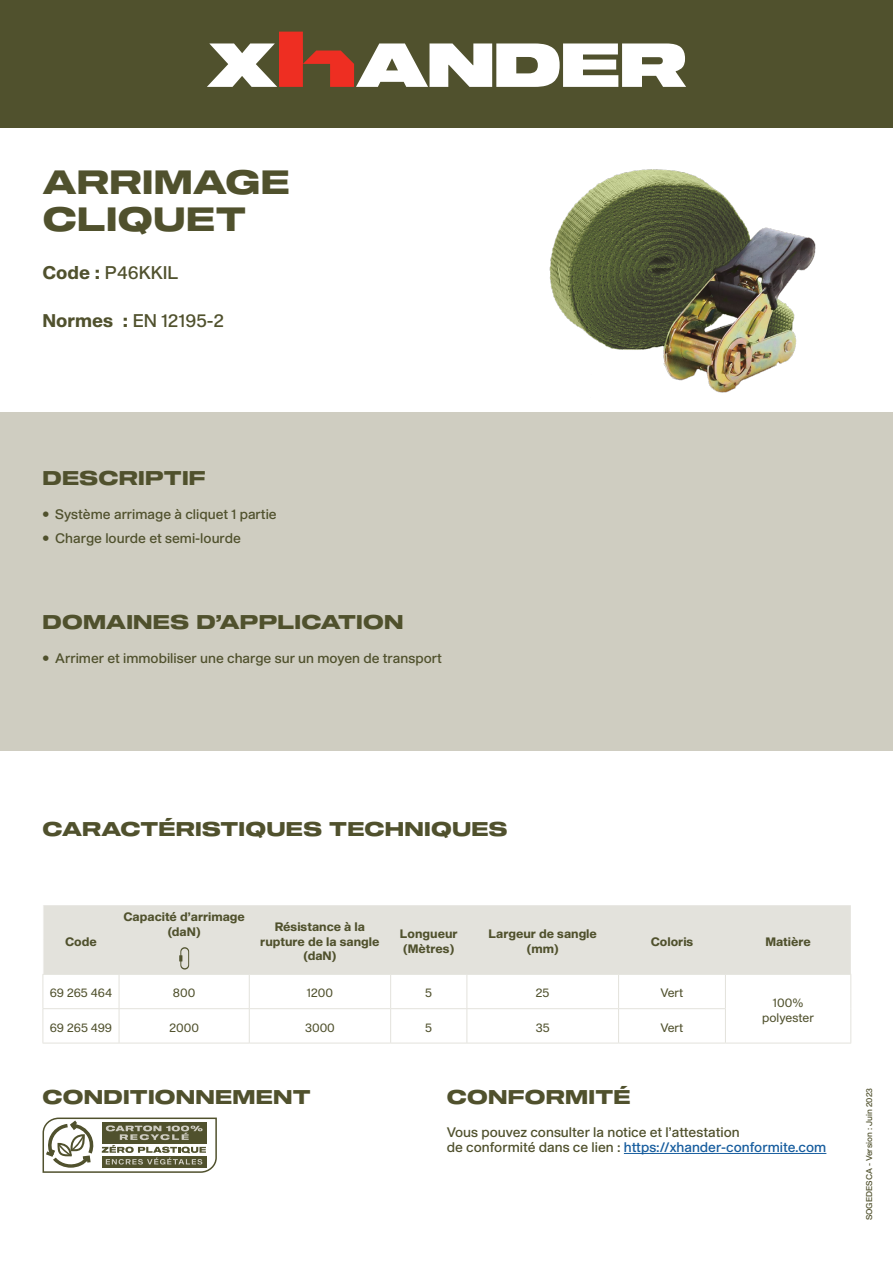
<style>
.page{position:relative;width:893px;height:1263px;background:#fff}
.page>*{position:absolute;margin:0;border:0;box-sizing:border-box;transform-origin:0 0}
.NOM_PRODUIT{font:33px/37.5px "Shapiro 75 Heavy Extd";letter-spacing:.01em;color:#50512d}
.SsTitre{font:19.5px "Shapiro 75 Heavy Extd";letter-spacing:.01em;color:#50512d}
.Intérieur{font:18px "Shapiro 55 Middle";color:#50512d}
.Txt_courant{font:13.5px "Shapiro 55 Middle";color:#50512d}
.Txt_courant-2{font:13.5px "Shapiro 55 Middle";color:#175d9e}
.tableau{font:800 12px/14.4px "Shapiro 75";color:#50512d;text-align:center}
.tableau-2{font:12px "Shapiro 45 Welter";color:#50512d}
.t1{font:8.25px "Shapiro 55 Middle";color:#50512d}
.s1{font-family:"Shapiro 75";font-weight:800}
.s2{color:#50512d}
</style>
<div class="page">
<div style="left:0;top:0;width:893px;height:128px;background:#50512d"></div>
<svg style="left:207px;top:32px;width:479px;height:55px"></svg>
<div style="left:0;top:412px;width:893px;height:339px;background:#cfcdc1"></div>
<div style="left:44px;top:905px;width:807px;height:69px;background:#e3e2dc"></div>
<hr style="left:119px;top:939px;width:130px;height:1px;background:#e3e2dc">
<hr style="left:43px;top:974px;width:76px;height:1px;background:#e3e2dc">
<hr style="left:43px;top:975px;width:1px;height:33px;background:#e3e2dc">
<hr style="left:119px;top:974px;width:130px;height:1px;background:#e3e2dc">
<hr style="left:119px;top:975px;width:1px;height:33px;background:#e3e2dc">
<hr style="left:249px;top:974px;width:142px;height:1px;background:#e3e2dc">
<hr style="left:249px;top:975px;width:1px;height:33px;background:#e3e2dc">
<hr style="left:391px;top:974px;width:76px;height:1px;background:#e3e2dc">
<hr style="left:390px;top:975px;width:1px;height:33px;background:#e3e2dc">
<hr style="left:467px;top:974px;width:152px;height:1px;background:#e3e2dc">
<hr style="left:466px;top:975px;width:1px;height:33px;background:#e3e2dc">
<hr style="left:619px;top:974px;width:106px;height:1px;background:#e3e2dc">
<hr style="left:618px;top:975px;width:1px;height:33px;background:#e3e2dc">
<hr style="left:725px;top:974px;width:126px;height:1px;background:#e3e2dc">
<hr style="left:725px;top:975px;width:1px;height:33px;background:#e3e2dc">
<hr style="left:850px;top:975px;width:1px;height:34px;background:#e3e2dc">
<hr style="left:43px;top:1009px;width:1px;height:34px;background:#e3e2dc">
<hr style="left:119px;top:1009px;width:1px;height:34px;background:#e3e2dc">
<hr style="left:249px;top:1009px;width:1px;height:34px;background:#e3e2dc">
<hr style="left:390px;top:1009px;width:1px;height:34px;background:#e3e2dc">
<hr style="left:466px;top:1009px;width:1px;height:34px;background:#e3e2dc">
<hr style="left:618px;top:1009px;width:1px;height:34px;background:#e3e2dc">
<hr style="left:725px;top:1009px;width:1px;height:34px;background:#e3e2dc">
<hr style="left:850px;top:1009px;width:1px;height:34px;background:#e3e2dc">
<hr style="left:43px;top:1008px;width:76px;height:1px;background:#e3e2dc">
<hr style="left:119px;top:1008px;width:130px;height:1px;background:#e3e2dc">
<hr style="left:249px;top:1008px;width:142px;height:1px;background:#e3e2dc">
<hr style="left:391px;top:1008px;width:76px;height:1px;background:#e3e2dc">
<hr style="left:467px;top:1008px;width:152px;height:1px;background:#e3e2dc">
<hr style="left:619px;top:1008px;width:107px;height:1px;background:#e3e2dc">
<hr style="left:43px;top:1043px;width:76px;height:1px;background:#e3e2dc">
<hr style="left:119px;top:1043px;width:130px;height:1px;background:#e3e2dc">
<hr style="left:249px;top:1043px;width:142px;height:1px;background:#e3e2dc">
<hr style="left:391px;top:1043px;width:76px;height:1px;background:#e3e2dc">
<hr style="left:467px;top:1043px;width:152px;height:1px;background:#e3e2dc">
<hr style="left:619px;top:1043px;width:106px;height:1px;background:#e3e2dc">
<hr style="left:725px;top:1043px;width:126px;height:1px;background:#e3e2dc">
<img style="left:549px;top:169px;width:267px;height:224px">
<svg style="left:179px;top:947px;width:10px;height:22px"></svg>
<svg style="left:42px;top:1117px;width:175px;height:56px"></svg>
<hr style="left:624px;top:1153px;width:202px;height:1px;background:#175d9e">
<p class="NOM_PRODUIT" style="left:43px;top:165px;width:249px">ARRIMAGE<br>CLIQUET</p>
<p class="Intérieur" style="left:43px;top:260px;width:138px"><span class="s1">Code :</span> P46KKIL</p>
<p class="Intérieur" style="left:43px;top:308px;width:183px"><span class="s1">Normes :</span> EN 12195-2</p>
<p class="SsTitre" style="left:43px;top:464px;width:165px">DESCRIPTIF</p>
<p class="Txt_courant" style="left:43px;top:504px;width:236px">• Système arrimage à cliquet 1 partie</p>
<p class="Txt_courant" style="left:43px;top:529px;width:200px">• Charge lourde et semi-lourde</p>
<p class="SsTitre" style="left:43px;top:608px;width:362px">DOMAINES D’APPLICATION</p>
<p class="Txt_courant" style="left:43px;top:649px;width:401px">• Arrimer et immobiliser une charge sur un moyen de transport</p>
<p class="SsTitre" style="left:43px;top:815px;width:467px">CARACTÉRISTIQUES TECHNIQUES</p>
<p class="tableau" style="left:65px;top:935px;width:33px">Code</p>
<p class="tableau" style="left:123px;top:910px;width:123px">Capacité d’arrimage</p>
<p class="tableau" style="left:168px;top:925px;width:34px">(daN)</p>
<p class="tableau" style="left:260px;top:920px;width:121px">Résistance à la rupture de la sangle</p>
<p class="tableau" style="left:304px;top:949px;width:34px">(daN)</p>
<p class="tableau" style="left:400px;top:927px;width:59px">Longueur</p>
<p class="tableau" style="left:403px;top:942px;width:52px">(Mètres)</p>
<p class="tableau" style="left:488px;top:927px;width:110px">Largeur de sangle</p>
<p class="tableau" style="left:527px;top:942px;width:33px">(mm)</p>
<p class="tableau" style="left:651px;top:935px;width:44px">Coloris</p>
<p class="tableau" style="left:765px;top:935px;width:47px">Matière</p>
<p class="tableau-2" style="left:50px;top:984px;width:64px">69 265 464</p>
<p class="tableau-2" style="left:173px;top:984px;width:24px">800</p>
<p class="tableau-2" style="left:307px;top:984px;width:28px">1200</p>
<p class="tableau-2" style="left:425px;top:984px;width:8px">5</p>
<p class="tableau-2" style="left:536px;top:984px;width:15px">25</p>
<p class="tableau-2" style="left:661px;top:984px;width:24px">Vert</p>
<p class="tableau-2" style="left:50px;top:1019px;width:64px">69 265 499</p>
<p class="tableau-2" style="left:169px;top:1019px;width:31px">2000</p>
<p class="tableau-2" style="left:305px;top:1019px;width:31px">3000</p>
<p class="tableau-2" style="left:425px;top:1019px;width:8px">5</p>
<p class="tableau-2" style="left:536px;top:1019px;width:16px">35</p>
<p class="tableau-2" style="left:661px;top:1019px;width:24px">Vert</p>
<p class="tableau-2" style="left:773px;top:994px;width:32px">100%</p>
<p class="tableau-2" style="left:762px;top:1009px;width:53px">polyester</p>
<p class="SsTitre" style="left:43px;top:1083px;width:270px">CONDITIONNEMENT</p>
<p class="SsTitre" style="left:447px;top:1083px;width:185px">CONFORMITÉ</p>
<p class="Txt_courant" style="left:447px;top:1122px;width:294px">Vous pouvez consulter la notice et l’attestation</p>
<p class="Txt_courant-2" style="left:447px;top:1138px;width:381px"><span class="s2">de conformité dans ce lien :</span> https://xhander-conformite.com</p>
<p class="t1" style="left:863px;top:1220px;width:134px;rotate:-90deg">SOGEDESCA - Version : Juin 2023</p>
</div>
